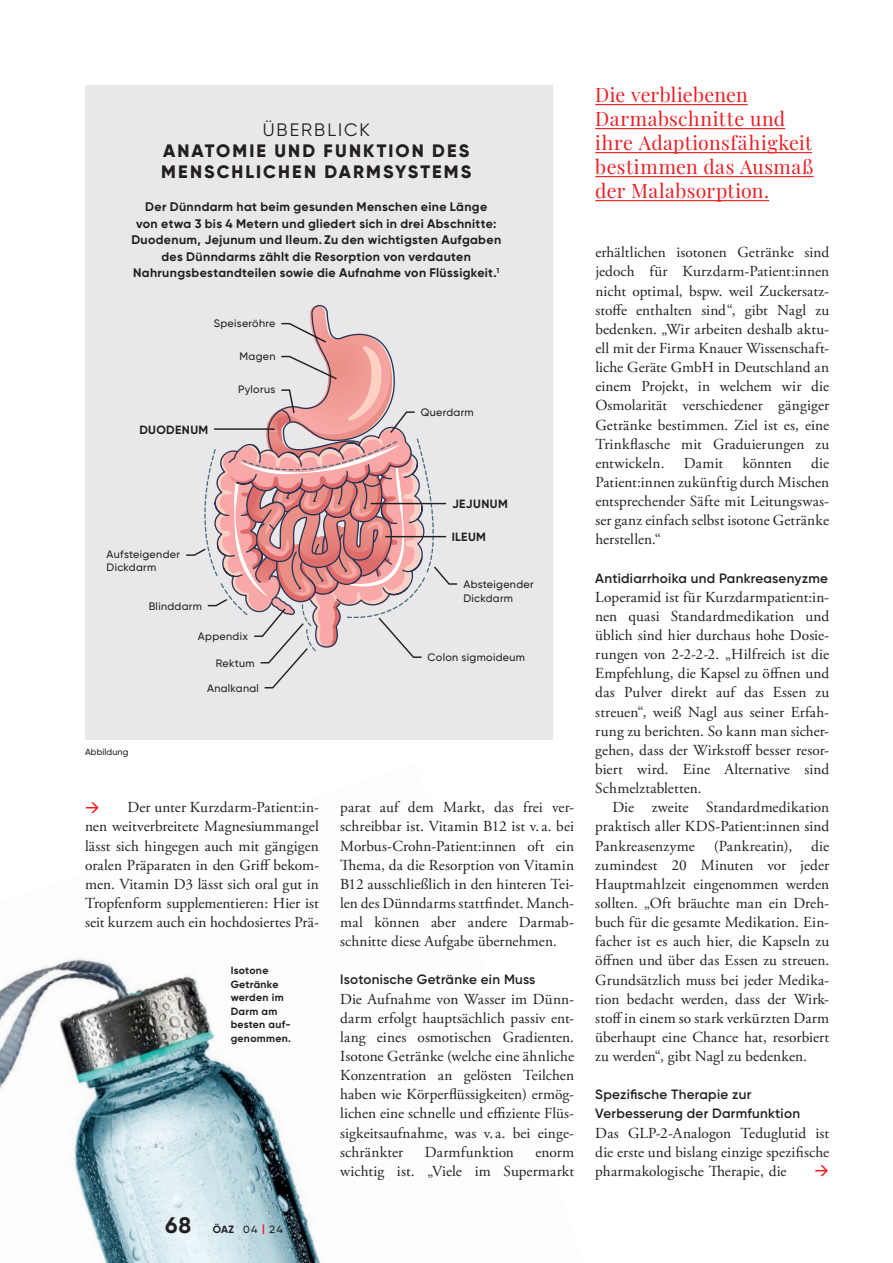
<style>
.page{position:relative;width:893px;height:1263px;background:#fff}
.page>*{position:absolute;margin:0;border:0;box-sizing:border-box;transform-origin:0 0}
.Sager_13_pt{font:19.5px "Playfair Display";letter-spacing:.02em;color:#ee1d23}
.BOX_Bold_Headline_Light{font:800 18px/21px "Gilroy";letter-spacing:.115em;color:#231f20}
.BOX_Bold_Headline_Light-2{font:18px "Gilroy";letter-spacing:.11em;color:#231f20}
.t1{font:500 18px "Gilroy";color:#ee1d23}
.Fließtext{font:15.3px/19.2px "Adobe Garamond Pro";letter-spacing:.005em;color:#231f20;text-align:justify}
.Zwischentitel_Gilroy_Semibold{font:600 13.5px "Gilroy";letter-spacing:.02em;color:#231f20}
.Box_Bold_Vorspann{font:700 12.45px "Gilroy";letter-spacing:.025em;color:#231f20}
.t2{font:700 12px "Gilroy";letter-spacing:.035em;color:#231f20}
.t3{font:500 10.8px/13.6px "Gilroy";letter-spacing:.03em;color:#231f20}
.Bildtext_Bold{font:700 10.5px/13.5px "Gilroy";letter-spacing:.03em;color:#231f20}
.t4{font:500 10.5px "Gilroy";color:#231f20}
.t5{font:500 9px "Gilroy";letter-spacing:.01em;color:#231f20}
.s1{font-weight:700;font-size:22.5px}
.s2{font-weight:700}
.s3{font-weight:700;color:#ee1d23}
</style>
<div class="page">
<img style="left:0;top:957px;width:321px;height:306px">
<div style="left:85px;top:85px;width:468px;height:654px;background:#e8e8eb"></div>
<hr style="left:595px;top:104px;width:153px;height:1px;background:#ee1d23">
<hr style="left:595px;top:128px;width:190px;height:1px;background:#ee1d23">
<hr style="left:595px;top:152px;width:217px;height:1px;background:#ee1d23">
<hr style="left:595px;top:176px;width:219px;height:1px;background:#ee1d23">
<hr style="left:595px;top:200px;width:174px;height:1px;background:#ee1d23">
<svg style="left:185px;top:304px;width:274px;height:436px"></svg>
<p class="BOX_Bold_Headline_Light-2" style="left:263px;top:119px;width:109px">ÜBERBLICK</p>
<p class="BOX_Bold_Headline_Light" style="left:161px;top:141px;width:312px">ANATOMIE UND FUNKTION DES<br>MENSCHLICHEN DARMSYSTEMS</p>
<p class="Box_Bold_Vorspann" style="left:145px;top:199px;width:344px">Der Dünndarm hat beim gesunden Menschen eine Länge</p>
<p class="Box_Bold_Vorspann" style="left:136px;top:216px;width:362px">von etwa 3 bis 4 Metern und gliedert sich in drei Abschnitte:</p>
<p class="Box_Bold_Vorspann" style="left:131px;top:232px;width:371px">Duodenum, Jejunum und Ileum. Zu den wichtigsten Aufgaben</p>
<p class="Box_Bold_Vorspann" style="left:161px;top:249px;width:311px">des Dünndarms zählt die Resorption von verdauten</p>
<p class="Box_Bold_Vorspann" style="left:133px;top:265px;width:368px">Nahrungsbestandteilen sowie die Aufnahme von Flüssigkeit.<sup>1</sup></p>
<p class="t3" style="left:214px;top:316px;width:63px">Speiseröhre</p>
<p class="t3" style="left:239px;top:349px;width:38px">Magen</p>
<p class="t2" style="left:139px;top:422px;width:71px">DUODENUM</p>
<p class="t3" style="left:238px;top:382px;width:39px">Pylorus</p>
<p class="t3" style="left:421px;top:405px;width:55px">Querdarm</p>
<p class="t3" style="left:107px;top:547px;width:75px">Aufsteigender<br>Dickdarm</p>
<p class="t3" style="left:149px;top:599px;width:55px">Blinddarm</p>
<p class="t3" style="left:198px;top:629px;width:52px">Appendix</p>
<p class="t3" style="left:216px;top:656px;width:40px">Rektum</p>
<p class="t3" style="left:207px;top:681px;width:53px">Analkanal</p>
<p class="t2" style="left:452px;top:497px;width:57px">JEJUNUM</p>
<p class="t2" style="left:452px;top:529px;width:36px">ILEUM</p>
<p class="t3" style="left:463px;top:577px;width:72px">Absteigender<br>Dickdarm</p>
<p class="t3" style="left:428px;top:650px;width:99px">Colon sigmoideum</p>
<p class="t5" style="left:85px;top:746px;width:45px">Abbildung</p>
<p class="Fließtext" style="left:85px;top:798px;width:235px;text-indent:43px">Der unter Kurzdarm-Patient:in&shy;nen weitverbreitete Magnesiummangel lässt sich hingegen auch mit gängigen oralen Präparaten in den Griff bekom&shy;men. Vitamin D3 lässt sich oral gut in Tropfenform supplementieren: Hier ist seit kurzem auch ein hochdosiertes Prä-</p>
<p class="t1" style="left:85px;top:796px;width:16px">→</p>
<p class="Bildtext_Bold" style="left:231px;top:964px;width:54px">Isotone<br>Getränke werden im</p>
<p class="Bildtext_Bold" style="left:231px;top:1004px;width:48px">Darm am</p>
<p class="Bildtext_Bold" style="left:231px;top:1018px;width:62px">besten auf&shy;genommen.</p>
<p class="t4" style="left:165px;top:1223px;width:119px"><span class="s1">68</span> <span class="s2">ÖAZ</span> 04 <span class="s3">|</span> 24</p>
<p class="Fließtext" style="left:340px;top:798px;width:235px">parat auf dem Markt, das frei ver&shy;schreibbar ist. Vitamin B12 ist v. a. bei Morbus-Crohn-Patient:innen oft ein Thema, da die Resorption von Vitamin B12 ausschließlich in den hinteren Tei&shy;len des Dünndarms stattfindet. Manch&shy;mal können aber andere Darmab&shy;schnitte diese Aufgabe übernehmen.</p>
<p class="Zwischentitel_Gilroy_Semibold" style="left:340px;top:971px;width:197px">Isotonische Getränke ein Muss</p>
<p class="Fließtext" style="left:340px;top:990px;width:235px">Die Aufnahme von Wasser im Dünn&shy;darm erfolgt hauptsächlich passiv ent&shy;lang eines osmotischen Gradienten.<br>Isotone Getränke (welche eine ähnliche Konzentration an gelösten Teilchen haben wie Körperflüssigkeiten) ermög&shy;lichen eine schnelle und effiziente Flüs&shy;sigkeitsaufnahme, was v. a. bei einge&shy;schränkter</p>
<p class="Fließtext" style="left:425px;top:1143px;width:91px">Darmfunktion</p>
<p class="Fließtext" style="left:340px;top:1143px;width:235px;text-align:right">enorm<br>wichtig ist. „Viele im Supermarkt</p>
<p class="Sager_13_pt" style="left:595px;top:79px;width:154px">Die verbliebenen</p>
<p class="Sager_13_pt" style="left:595px;top:103px;width:191px">Darmabschnitte und</p>
<p class="Sager_13_pt" style="left:595px;top:127px;width:218px">ihre Adaptionsfähigkeit</p>
<p class="Sager_13_pt" style="left:595px;top:151px;width:220px">bestimmen das Ausmaß</p>
<p class="Sager_13_pt" style="left:595px;top:175px;width:175px">der Malabsorption.</p>
<p class="Fließtext" style="left:595px;top:243px;width:235px">erhältlichen isotonen Getränke sind jedoch für Kurzdarm-Patient:innen nicht optimal, bspw. weil Zuckersatz&shy;stoffe enthalten sind“, gibt Nagl zu bedenken. „Wir arbeiten deshalb aktu&shy;ell mit der Firma Knauer Wissenschaft&shy;liche Geräte GmbH in Deutschland an einem Projekt, in welchem wir die Osmolarität verschiedener gängiger Getränke bestimmen. Ziel ist es, eine Trinkflasche mit Graduierungen zu entwickeln.</p>
<p class="Fließtext" style="left:595px;top:454px;width:235px;text-indent:216px">die Patient:innen zukünftig durch Mischen entsprechender Säfte mit Leitungswas&shy;ser ganz einfach selbst isotone Getränke herstellen.“</p>
<p class="Zwischentitel_Gilroy_Semibold" style="left:595px;top:569px;width:234px">Antidiarrhoika und Pankreasenyzme</p>
<p class="Fließtext" style="left:595px;top:588px;width:235px">Loperamid ist für Kurzdarmpatient:in&shy;nen quasi Standardmedikation und üblich sind hier durchaus hohe Dosie&shy;rungen von 2-2-2-2. „Hilfreich ist die Empfehlung, die Kapsel zu öffnen und das Pulver direkt auf das Essen zu streuen“, weiß Nagl aus seiner Erfah&shy;rung zu berichten. So kann man sicher&shy;gehen, dass der Wirkstoff besser resor&shy;biert wird. Eine Alternative sind Schmelztabletten.</p>
<p class="Fließtext" style="left:595px;top:798px;width:235px;text-indent:17px">Die zweite Standardmedikation praktisch aller KDS-Patient:innen sind Pankreasenzyme (Pankreatin), die zumindest 20 Minuten vor jeder Hauptmahlzeit eingenommen werden sollten. „Oft bräuchte man ein Dreh&shy;buch für die gesamte Medikation. Ein&shy;facher ist es auch hier, die Kapseln zu öffnen und über das Essen zu streuen.<br>Grundsätzlich muss bei jeder Medika&shy;tion bedacht werden, dass der Wirk&shy;stoff in einem so stark verkürzten Darm überhaupt eine Chance hat, resorbiert zu werden“, gibt Nagl zu bedenken.</p>
<p class="Zwischentitel_Gilroy_Semibold" style="left:595px;top:1086px;width:158px">Spezifische Therapie zur</p>
<p class="Zwischentitel_Gilroy_Semibold" style="left:595px;top:1105px;width:206px">Verbesserung der Darmfunktion</p>
<p class="Fließtext" style="left:595px;top:1123px;width:235px">Das GLP-2-Analogon Teduglutid ist die erste und bislang einzige spezifische pharmakologische Therapie, die</p>
<p class="Fließtext" style="left:684px;top:454px;width:41px">Damit</p>
<p class="Fließtext" style="left:742px;top:454px;width:51px">könnten</p>
<p class="t1" style="left:815px;top:1160px;width:16px">→</p>
</div>
